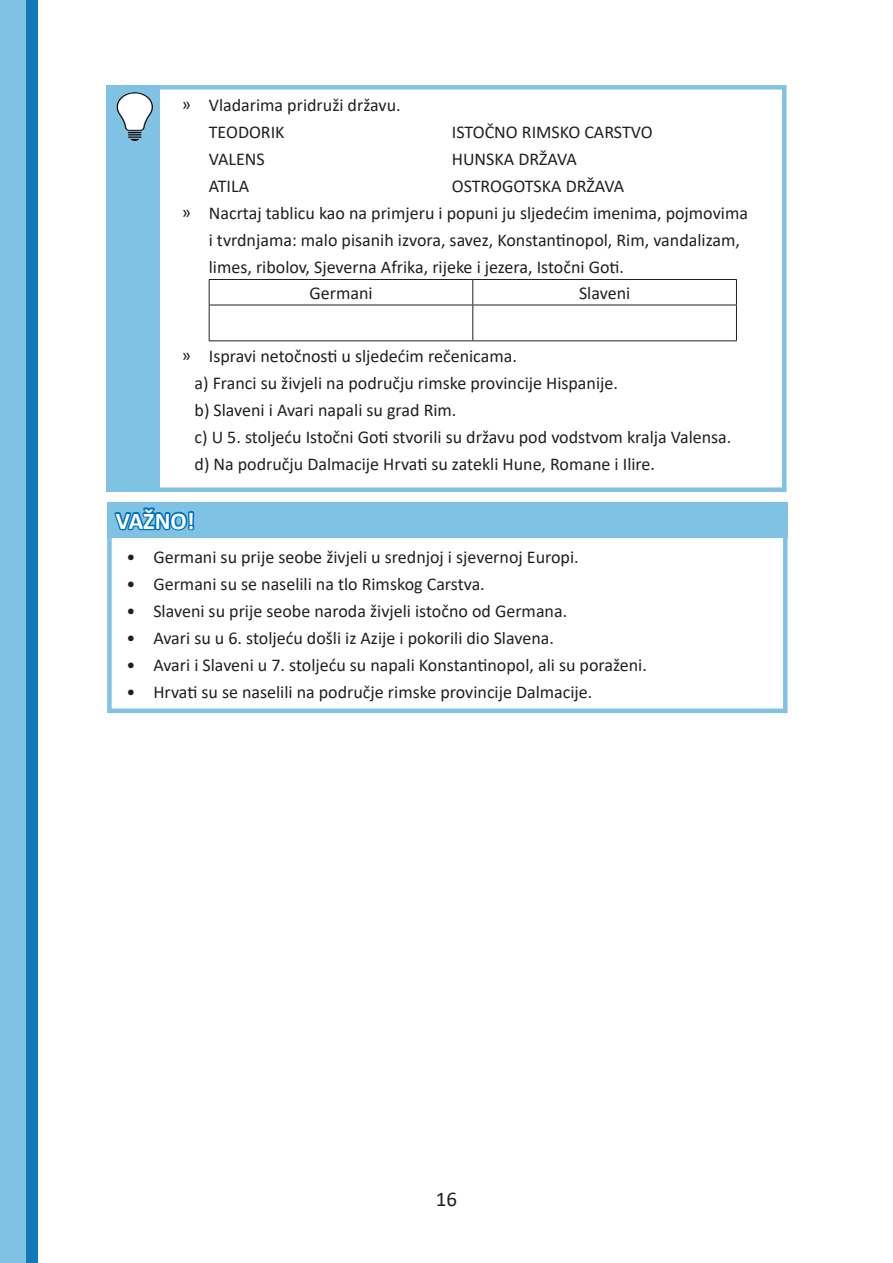
<style>
.page{position:relative;width:893px;height:1263px;background:#fff}
.page>*{position:absolute;margin:0;border:0;box-sizing:border-box;transform-origin:0 0}
.t1{font:700 24px "Calibri";color:#fff}
.t2{font:21px "Calibri";color:#231f20}
.Tekst1{font:18px/27px "Calibri";color:#231f20}
</style>
<div class="page">
<div style="left:0;top:0;width:38px;height:1263px;background:#80c2e4"></div>
<div style="left:27px;top:0;width:11px;height:1263px;background:#1178b9"></div>
<div style="left:106px;top:85px;width:680px;height:407px;border:4px solid #80c2e4"></div>
<div style="left:107px;top:533px;width:681px;height:180px;border:4px solid #80c2e4"></div>
<div style="left:106px;top:85px;width:54px;height:407px;background:#80c2e4"></div>
<div style="left:107px;top:502px;width:681px;height:35px;background:#80c2e4"></div>
<svg style="left:112px;top:507px;width:85px;height:207px"></svg>
<img style="left:116px;top:92px;width:38px;height:49px">
<hr style="left:209px;top:279px;width:264px;height:1px;background:#231f20">
<hr style="left:473px;top:279px;width:264px;height:1px;background:#231f20">
<hr style="left:209px;top:305px;width:264px;height:1px;background:#231f20">
<hr style="left:473px;top:305px;width:264px;height:1px;background:#231f20">
<hr style="left:209px;top:340px;width:264px;height:1px;background:#231f20">
<hr style="left:473px;top:340px;width:264px;height:1px;background:#231f20">
<svg style="left:209px;top:280px;width:1px;height:25px"></svg>
<hr style="left:209px;top:305px;width:1px;height:35px;background:#231f20">
<svg style="left:472px;top:280px;width:1px;height:25px"></svg>
<svg style="left:736px;top:280px;width:1px;height:25px"></svg>
<hr style="left:472px;top:305px;width:1px;height:35px;background:#231f20">
<hr style="left:736px;top:305px;width:1px;height:35px;background:#231f20">
<p class="Tekst1" style="left:209px;top:91px;width:193px;text-indent:-27px">ͫ Vladarima pridruži državu.<br>TEODORIK</p>
<p class="Tekst1" style="left:452px;top:118px;width:202px">ISTOČNO RIMSKO CARSTVO</p>
<p class="Tekst1" style="left:209px;top:145px;width:58px">VALENS</p>
<p class="Tekst1" style="left:452px;top:145px;width:127px">HUNSKA DRŽAVA</p>
<p class="Tekst1" style="left:209px;top:172px;width:42px">ATILA</p>
<p class="Tekst1" style="left:452px;top:172px;width:174px">OSTROGOTSKA DRŽAVA</p>
<p class="Tekst1" style="left:209px;top:199px;width:541px;text-indent:-27px">ͫ Nacrtaj tablicu kao na primjeru i popuni ju sljedećim imenima, pojmovima i tvrdnjama: malo pisanih izvora, savez, Konstantinopol, Rim, vandalizam, limes, ribolov, Sjeverna Afrika, rijeke i jezera, Istočni Goti.</p>
<p class="Tekst1" style="left:309px;top:279px;width:65px">Germani</p>
<p class="Tekst1" style="left:579px;top:279px;width:53px">Slaveni</p>
<p class="Tekst1" style="left:182px;top:342px;width:337px">ͫ Ispravi netočnosti u sljedećim rečenicama.</p>
<p class="Tekst1" style="left:195px;top:369px;width:425px">a) Franci su živjeli na području rimske provincije Hispanije.</p>
<p class="Tekst1" style="left:195px;top:396px;width:263px">b) Slaveni i Avari napali su grad Rim.</p>
<p class="Tekst1" style="left:195px;top:423px;width:538px">c) U 5. stoljeću Istočni Goti stvorili su državu pod vodstvom kralja Valensa.</p>
<p class="Tekst1" style="left:195px;top:450px;width:462px">d) Na području Dalmacije Hrvati su zatekli Hune, Romane i Ilire.</p>
<p class="t1" style="left:116px;top:504px;width:80px">VAŽNO!</p>
<p class="Tekst1" style="left:126px;top:543px;width:454px">• Germani su prije seobe živjeli u srednjoj i sjevernoj Europi.</p>
<p class="Tekst1" style="left:126px;top:570px;width:360px">• Germani su se naselili na tlo Rimskog Carstva.</p>
<p class="Tekst1" style="left:126px;top:597px;width:442px">• Slaveni su prije seobe naroda živjeli istočno od Germana.</p>
<p class="Tekst1" style="left:126px;top:624px;width:429px">• Avari su u 6. stoljeću došli iz Azije i pokorili dio Slavena.</p>
<p class="Tekst1" style="left:126px;top:651px;width:522px">• Avari i Slaveni u 7. stoljeću su napali Konstantinopol, ali su poraženi.</p>
<p class="Tekst1" style="left:126px;top:678px;width:468px">• Hrvati su se naselili na područje rimske provincije Dalmacije.</p>
<p class="t2" style="left:436px;top:1185px;width:23px">16</p>
</div>
